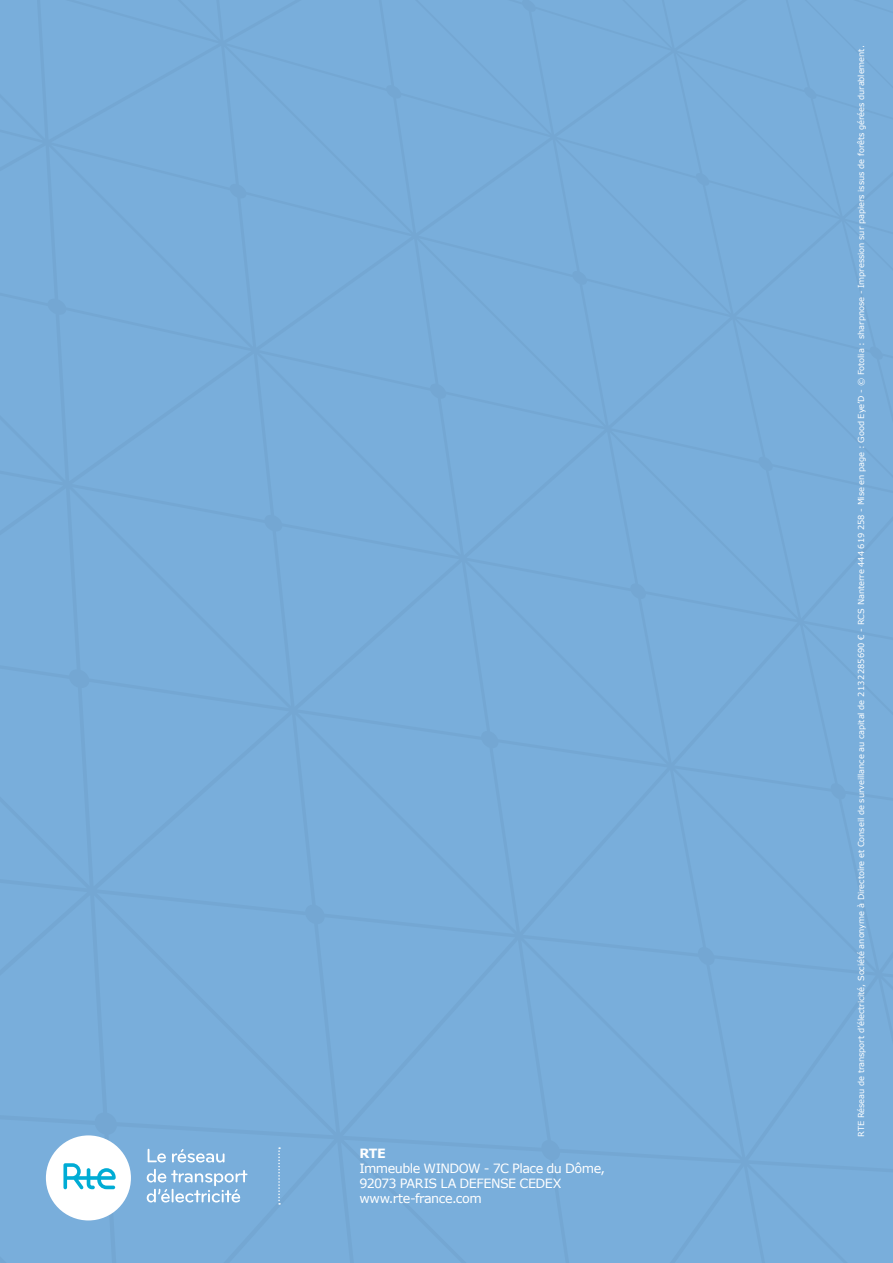
<style>
.page{position:relative;width:893px;height:1263px;background:#79aedb}
.page>*{position:absolute;margin:0;border:0;box-sizing:border-box;transform-origin:0 0}
.t1{font:12.75px/15px "Verdana";letter-spacing:-.04em;color:#fff}
.t2{font:700 12.75px "Verdana";color:#fff}
.t3{font:8.25px "Verdana";letter-spacing:-.01em;color:#fff}
</style>
<div class="page">
<svg style="left:278px;top:1147px;width:2px;height:57px"></svg>
<svg style="left:148px;top:1149px;width:18px;height:13px"></svg>
<svg style="left:172px;top:1149px;width:53px;height:13px"></svg>
<svg style="left:147px;top:1169px;width:100px;height:33px;background:#99c1e3"></svg>
<div style="left:46px;top:1135px;width:85px;height:85px;background:#fff;border-radius:50%"></div>
<svg style="left:63px;top:1163px;width:53px;height:26px"></svg>
<h1 class="t2" style="left:359px;top:1144px;width:28px">RTE</h1>
<h1 class="t1" style="left:359px;top:1160px;width:247px">Immeuble WINDOW - 7C Place du Dôme,<br>92073 PARIS LA DEFENSE CEDEX www.rte-france.com</h1>
<p class="t3" style="left:856px;top:1137px;width:1093px;rotate:-90deg">RTE Réseau de transport d’électricité, Société anonyme à Directoire et Conseil de surveillance au capital de 2132285690 € - RCS Nanterre 444 619 258 - Mise en page : Good Eye’D - © Fotolia : sharpnose - Impression sur papiers issus de forêts gérées durablement.</p>
</div>
